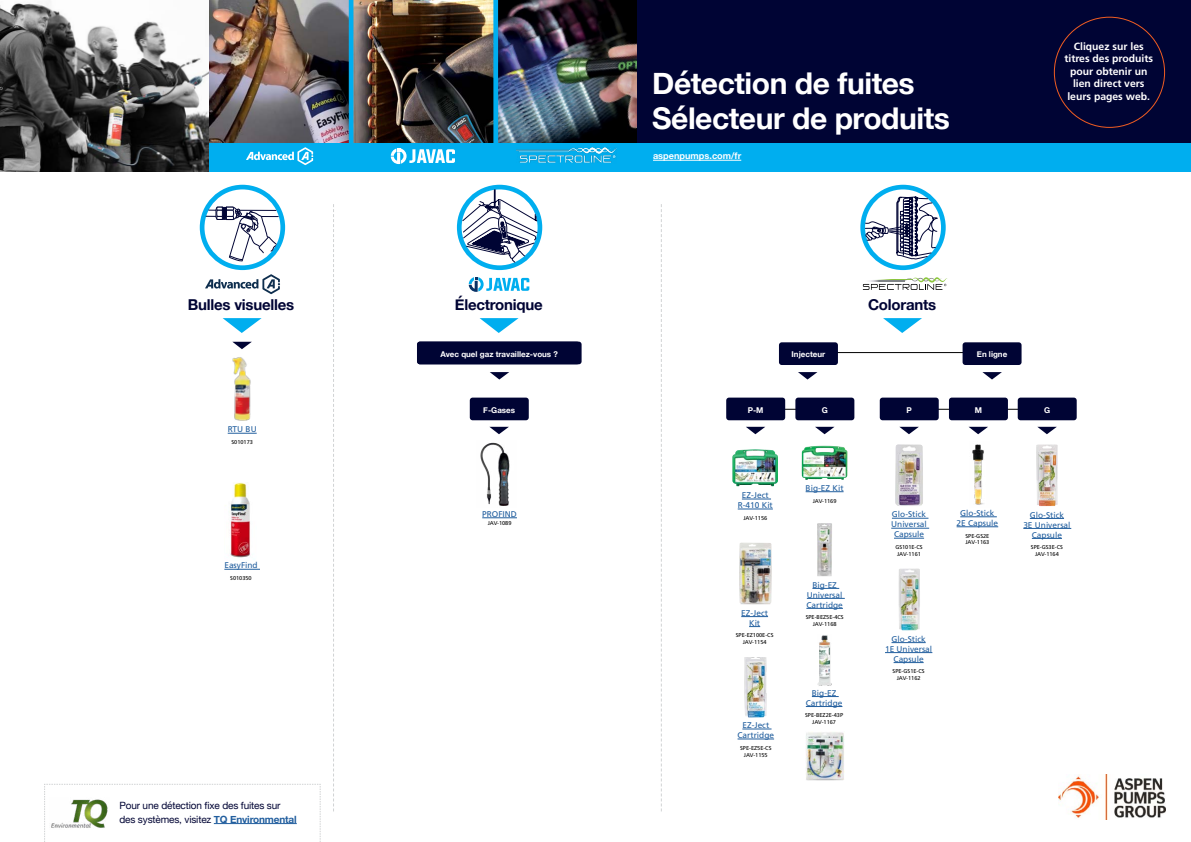
<style>
.page{position:relative;width:1191px;height:842px;background:#fff}
.page>*{position:absolute;margin:0;border:0;box-sizing:border-box;transform-origin:0 0}
.t1{font:700 30px/35.6px "Helvetica Neue";letter-spacing:-.015em;color:#fff}
.t2{font:700 15px "Helvetica Neue";letter-spacing:-.015em;color:#000434}
.t3{font:700 10.4px/12.5px "Frutiger LT Pro";color:#fff;text-align:center}
.t4{font:10px/14px "Helvetica Neue";letter-spacing:-.015em;color:#000434}
.t5{font:700 9.2px "Helvetica Neue";color:#fff}
.t6{font:8.3px/10px "Frutiger LT Pro";color:#215e9e;text-align:center}
.t7{font:700 8px "Helvetica Neue";color:#fff}
.t8{font:5.6px/6.7px "Frutiger LT Pro";color:#000;text-align:center}
.s1{font-weight:700;color:#215e9e}
</style>
<div class="page">
<img style="left:1058px;top:774px;width:107px;height:46px">
<div style="left:636px;top:0;width:555px;height:144px;background:#000434"></div>
<img style="left:208px;top:0;width:428px;height:143px">
<div style="left:204px;top:143px;width:987px;height:28px;background:#00aeef"></div>
<img style="left:0;top:0;width:208px;height:171px">
<hr style="left:349px;top:0;width:4px;height:161px;background:#00aeef">
<div style="left:493px;top:0;width:5px;height:161px;background:#00aeef"></div>
<svg style="left:333px;top:204px;width:1px;height:607px"></svg>
<svg style="left:661px;top:204px;width:1px;height:607px"></svg>
<svg style="left:479px;top:318px;width:39px;height:15px"></svg>
<div style="left:457px;top:185px;width:85px;height:85px;border:5px solid #00aeef;border-radius:50%"></div>
<svg style="left:462px;top:189px;width:75px;height:74px"></svg>
<div style="left:470px;top:398px;width:59px;height:22px;background:#000434;border-radius:3px"></div>
<svg style="left:489px;top:427px;width:20px;height:7px"></svg>
<svg style="left:490px;top:372px;width:19px;height:7px"></svg>
<svg style="left:469px;top:277px;width:60px;height:15px"></svg>
<div style="left:417px;top:342px;width:164px;height:22px;background:#000434;border-radius:3px"></div>
<svg style="left:202px;top:187px;width:81px;height:81px"></svg>
<div style="left:200px;top:185px;width:85px;height:85px;border:5px solid #00aeef;border-radius:50%"></div>
<svg style="left:205px;top:207px;width:75px;height:142px"></svg>
<hr style="left:224px;top:569px;width:36px;height:1px;background:#215e9e">
<img style="left:230px;top:482px;width:20px;height:76px">
<svg style="left:228px;top:433px;width:29px;height:1px"></svg>
<img style="left:232px;top:357px;width:19px;height:64px">
<svg style="left:883px;top:318px;width:39px;height:15px"></svg>
<svg style="left:862px;top:187px;width:81px;height:81px"></svg>
<div style="left:860px;top:185px;width:85px;height:85px;border:5px solid #00aeef;border-radius:50%"></div>
<svg style="left:864px;top:197px;width:73px;height:63px"></svg>
<svg style="left:742px;top:729px;width:29px;height:1px"></svg>
<hr style="left:737px;top:739px;width:37px;height:1px;background:#215e9e">
<svg style="left:741px;top:616px;width:27px;height:1px"></svg>
<svg style="left:742px;top:499px;width:29px;height:1px"></svg>
<hr style="left:737px;top:509px;width:36px;height:1px;background:#215e9e">
<hr style="left:835px;top:352px;width:128px;height:1px;background:#000">
<div style="left:779px;top:342px;width:59px;height:23px;background:#000434;border-radius:3px"></div>
<div style="left:962px;top:342px;width:59px;height:23px;background:#000434;border-radius:3px"></div>
<div style="left:726px;top:398px;width:59px;height:22px;background:#000434;border-radius:3px"></div>
<div style="left:879px;top:398px;width:59px;height:22px;background:#000434;border-radius:3px"></div>
<div style="left:795px;top:398px;width:59px;height:22px;background:#000434;border-radius:3px"></div>
<div style="left:949px;top:398px;width:59px;height:22px;background:#000434;border-radius:3px"></div>
<div style="left:1017px;top:398px;width:59px;height:22px;background:#000434;border-radius:3px"></div>
<img style="left:744px;top:657px;width:22px;height:61px">
<img style="left:739px;top:542px;width:32px;height:62px">
<img style="left:732px;top:449px;width:46px;height:37px">
<svg style="left:746px;top:427px;width:19px;height:7px"></svg>
<svg style="left:899px;top:427px;width:20px;height:7px"></svg>
<svg style="left:815px;top:427px;width:19px;height:7px"></svg>
<svg style="left:969px;top:427px;width:19px;height:7px"></svg>
<svg style="left:1037px;top:427px;width:19px;height:7px"></svg>
<svg style="left:798px;top:372px;width:19px;height:7px"></svg>
<svg style="left:982px;top:372px;width:20px;height:7px"></svg>
<hr style="left:805px;top:491px;width:38px;height:1px;background:#215e9e">
<svg style="left:812px;top:588px;width:27px;height:1px"></svg>
<hr style="left:807px;top:598px;width:37px;height:1px;background:#215e9e">
<hr style="left:806px;top:608px;width:37px;height:1px;background:#215e9e">
<hr style="left:892px;top:518px;width:36px;height:1px;background:#215e9e">
<hr style="left:891px;top:528px;width:38px;height:1px;background:#215e9e">
<hr style="left:894px;top:538px;width:30px;height:1px;background:#215e9e">
<hr style="left:960px;top:517px;width:36px;height:1px;background:#215e9e">
<hr style="left:956px;top:527px;width:42px;height:1px;background:#215e9e">
<svg style="left:812px;top:696px;width:26px;height:1px"></svg>
<hr style="left:806px;top:706px;width:36px;height:1px;background:#215e9e">
<hr style="left:891px;top:642px;width:34px;height:1px;background:#215e9e">
<hr style="left:885px;top:652px;width:47px;height:1px;background:#215e9e">
<hr style="left:893px;top:662px;width:30px;height:1px;background:#215e9e">
<hr style="left:1029px;top:518px;width:35px;height:1px;background:#215e9e">
<hr style="left:1023px;top:528px;width:48px;height:1px;background:#215e9e">
<hr style="left:1032px;top:538px;width:30px;height:1px;background:#215e9e">
<img style="left:801px;top:446px;width:46px;height:34px">
<img style="left:817px;top:523px;width:15px;height:53px">
<img style="left:895px;top:444px;width:28px;height:62px">
<img style="left:972px;top:444px;width:12px;height:61px">
<img style="left:898px;top:568px;width:22px;height:62px">
<img style="left:1036px;top:444px;width:22px;height:62px">
<img style="left:817px;top:635px;width:14px;height:51px">
<img style="left:806px;top:732px;width:38px;height:48px">
<hr style="left:653px;top:160px;width:88px;height:1px;background:#fff">
<svg style="left:246px;top:147px;width:67px;height:18px"></svg>
<svg style="left:391px;top:148px;width:64px;height:16px"></svg>
<img style="left:516px;top:148px;width:100px;height:15px">
<svg style="left:44px;top:784px;width:277px;height:58px"></svg>
<svg style="left:863px;top:277px;width:84px;height:13px"></svg>
<hr style="left:482px;top:518px;width:35px;height:1px;background:#215e9e">
<img style="left:480px;top:442px;width:30px;height:64px">
<h2 class="t2" style="left:188px;top:293px;width:108px">Bulles visuelles</h2>
<p class="t6" style="left:228px;top:425px;width:30px">RTU BU</p>
<p class="t8" style="left:231px;top:439px;width:23px">S010173</p>
<p class="t6" style="left:224px;top:561px;width:35px">EasyFind</p>
<p class="t8" style="left:230px;top:575px;width:23px">S010350</p>
<p class="t4" style="left:119px;top:798px;width:179px">Pour une détection fixe des fuites sur des systèmes, visitez <span class="s1">TQ Environmental</span></p>
<h1 class="t1" style="left:652px;top:66px;width:299px">Détection de fuites<br>Sélecteur de produits</h1>
<p class="t3" style="left:1064px;top:40px;width:90px">Cliquez sur les titres des produits pour obtenir un lien direct vers leurs pages web.</p>
<p class="t5" style="left:653px;top:149px;width:90px">aspenpumps.com/fr</p>
<h2 class="t2" style="left:455px;top:293px;width:89px">Électronique</h2>
<h2 class="t2" style="left:868px;top:293px;width:70px">Colorants</h2>
<p class="t7" style="left:440px;top:347px;width:119px">Avec quel gaz travaillez-vous ?</p>
<p class="t7" style="left:791px;top:348px;width:35px">Injecteur</p>
<p class="t7" style="left:976px;top:348px;width:32px">En ligne</p>
<p class="t7" style="left:483px;top:403px;width:33px">F-Gases</p>
<p class="t7" style="left:747px;top:403px;width:17px">P-M</p>
<p class="t7" style="left:821px;top:403px;width:8px">G</p>
<p class="t7" style="left:906px;top:403px;width:7px">P</p>
<p class="t7" style="left:974px;top:403px;width:9px">M</p>
<p class="t7" style="left:1044px;top:403px;width:8px">G</p>
<p class="t6" style="left:482px;top:509px;width:36px">PROFIND</p>
<p class="t8" style="left:488px;top:519px;width:25px">JAV-1089</p>
<p class="t6" style="left:737px;top:490px;width:37px">EZ-Ject<br>R-410 Kit</p>
<p class="t8" style="left:743px;top:515px;width:25px">JAV-1156</p>
<p class="t6" style="left:805px;top:483px;width:39px">Big-EZ Kit</p>
<p class="t8" style="left:812px;top:497px;width:25px">JAV-1169</p>
<p class="t6" style="left:891px;top:509px;width:37px">Glo-Stick<br>Universal<br>Capsule</p>
<p class="t8" style="left:895px;top:544px;width:29px">GS101E-CS<br>JAV-1161</p>
<p class="t6" style="left:956px;top:508px;width:43px">Glo-Stick<br>2E Capsule</p>
<p class="t8" style="left:965px;top:532px;width:25px;text-align:left">SPE-GS2E<br>JAV-1163</p>
<p class="t6" style="left:1023px;top:510px;width:49px">Glo-Stick<br>3E Universal<br>Capsule</p>
<p class="t8" style="left:1031px;top:544px;width:34px">SPE-GS3E-CS<br>JAV-1164</p>
<p class="t6" style="left:741px;top:608px;width:28px">EZ-Ject<br>Kit</p>
<p class="t8" style="left:736px;top:632px;width:39px">SPE-EZ100E-CS<br>JAV-1154</p>
<p class="t6" style="left:806px;top:580px;width:38px">Big-EZ<br>Universal<br>Cartridge</p>
<p class="t8" style="left:805px;top:614px;width:39px">SPE-BEZ5E-4CS<br>JAV-1168</p>
<p class="t6" style="left:885px;top:634px;width:49px">Glo-Stick<br>1E Universal<br>Capsule</p>
<p class="t8" style="left:892px;top:668px;width:34px">SPE-GS1E-CS<br>JAV-1162</p>
<p class="t6" style="left:737px;top:720px;width:38px">EZ-Ject<br>Cartridge</p>
<p class="t8" style="left:740px;top:744px;width:33px">SPE-EZ5E-CS<br>JAV-1155</p>
<p class="t6" style="left:806px;top:688px;width:38px">Big-EZ<br>Cartridge</p>
<p class="t8" style="left:805px;top:712px;width:39px">SPE-BEZ2E-43P<br>JAV-1167</p>
</div>
